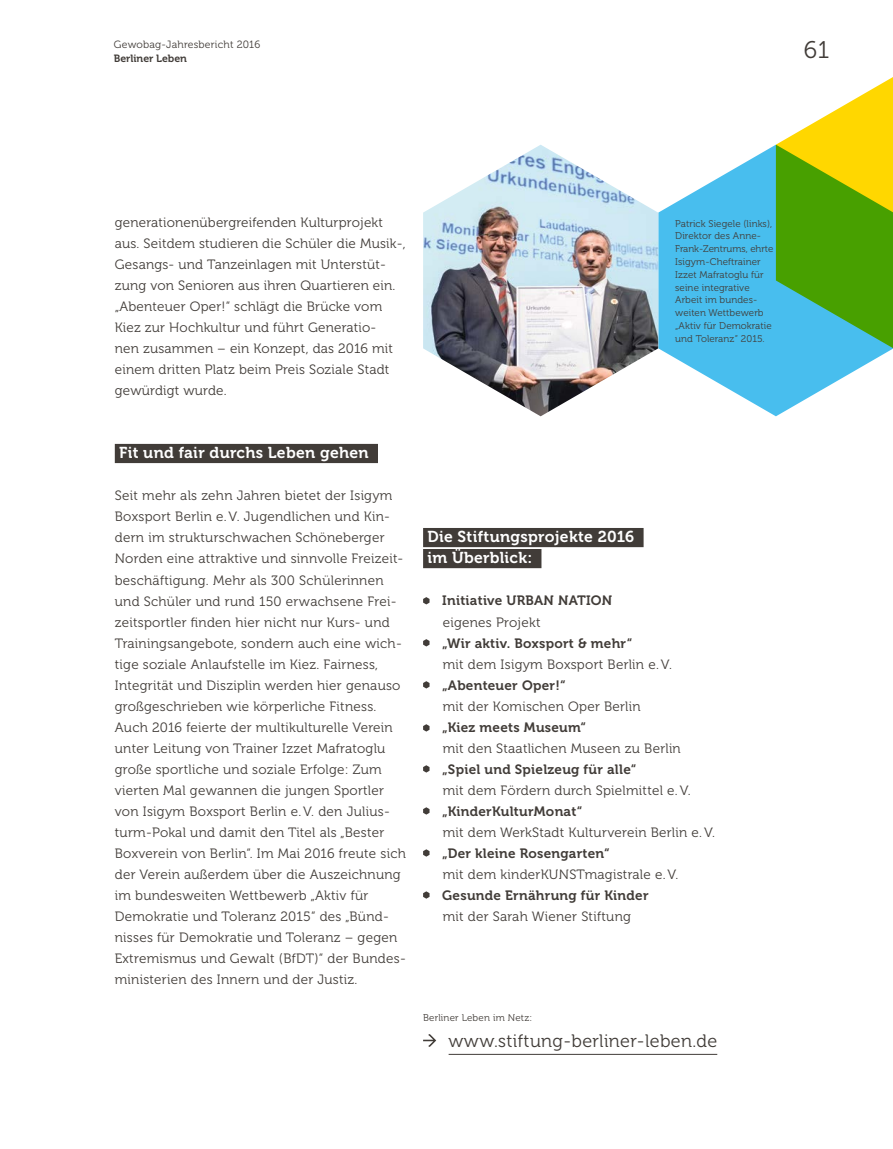
<style>
.page{position:relative;width:893px;height:1149px;background:#fff}
.page>*{position:absolute;margin:0;border:0;box-sizing:border-box;transform-origin:0 0}
.t1{font:24px "Museo 300";color:#413c38}
.t2{font:18px "Museo 300";letter-spacing:.02em;color:#413c38}
.t3{font:15.75px/21px "Museo 700";letter-spacing:.02em;color:#fff}
.t4{font:13.5px/21px "Museo 300";letter-spacing:.02em;color:#413c38}
.t5{font:13.5px "Museo 700";letter-spacing:.02em;color:#413c38}
.t6{font:10.5px "Museo 300";letter-spacing:.02em;color:#413c38}
.t7{font:10.5px "Museo 700";color:#413c38}
.t8{font:9.75px/12.8px "Museo 300";letter-spacing:.01em;color:#413c38}
</style>
<div class="page">
<svg style="left:776px;top:77px;width:117px;height:68px"></svg>
<hr style="left:449px;top:1053px;width:268px;height:1px;background:#413c38">
<svg style="left:423px;top:1034px;width:13px;height:12px"></svg>
<div style="left:115px;top:444px;width:263px;height:19px;background:#413c38"></div>
<svg style="left:658px;top:145px;width:235px;height:271px;fill:#48beee"></svg>
<div style="left:423px;top:528px;width:221px;height:19px;background:#413c38"></div>
<div style="left:423px;top:549px;width:118px;height:19px;background:#413c38"></div>
<svg style="left:423px;top:597px;width:6px;height:7px"></svg>
<svg style="left:423px;top:639px;width:6px;height:7px"></svg>
<svg style="left:423px;top:681px;width:6px;height:7px"></svg>
<svg style="left:423px;top:724px;width:6px;height:7px"></svg>
<svg style="left:423px;top:765px;width:6px;height:7px"></svg>
<svg style="left:423px;top:807px;width:6px;height:7px"></svg>
<svg style="left:423px;top:849px;width:6px;height:7px"></svg>
<svg style="left:423px;top:891px;width:6px;height:7px"></svg>
<img style="left:423px;top:145px;width:235px;height:271px">
<p class="t6" style="left:114px;top:39px;width:148px">Gewobag-Jahresbericht 2016</p>
<p class="t7" style="left:114px;top:52px;width:75px">Berliner Leben</p>
<h1 class="t1" style="left:804px;top:37px;width:27px">61</h1>
<p class="t4" style="left:115px;top:212px;width:292px">generationenü bergreifenden Kulturprojekt aus. Seitdem studieren die Schüler die Musik-, Gesangs- und Tanzeinlagen mit Unterstüt&shy;zung von Senioren aus ihren Quartieren ein. „Abenteuer Oper!“ schlägt die Brücke vom Kiez zur Hochkultur und führt Generatio-<br>nen zusammen – ein Konzept, das 2016 mit einem dritten Platz beim Preis Soziale Stadt gewürdigt wurde.</p>
<p class="t8" style="left:675px;top:217px;width:100px">Patrick Siegele (links),<br>Direktor des Anne-<br>Frank-Zentrums, ehrte<br>Isigym-Cheftrainer<br>Izzet Mafratoglu für seine integrative<br>Arbeit im bundes&shy;weiten Wettbewerb „Aktiv fü r Demokratie und Toleranz“ 2015.</p>
<p class="t3" style="left:119px;top:442px;width:251px">Fit und fair durchs Leben gehen</p>
<p class="t4" style="left:115px;top:485px;width:293px">Seit mehr als zehn Jahren bietet der Isigym Boxsport Berlin e. V. Jugendlichen und Kin&shy;dern im strukturschwachen Schöneberger Norden eine attraktive und sinnvolle Freizeit&shy;beschäftigung. Mehr als 300 Schü lerinnen und Schüler und rund 150 erwachsene Frei&shy;zeitsportler finden hier nicht nur Kurs- und Trainingsangebote, sondern auch eine wich&shy;tige soziale Anlaufstelle im Kiez. Fairness, Integrität und Disziplin werden hier genauso großgeschrieben wie körperliche Fitness.<br>Auch 2016 feierte der multikulturelle Verein unter Leitung von Trainer Izzet Mafratoglu große sportliche und soziale Erfolge: Zum vierten Mal gewannen die jungen Sportler von Isigym Boxsport Berlin e. V. den Julius&shy;turm-Pokal und damit den Titel als „Bester Boxverein von Berlin“. Im Mai 2016 freute sich der Verein außerdem über die Auszeichnung im bundesweiten Wettbewerb „Aktiv fü r Demokratie und Toleranz 2015“ des „Bünd&shy;nisses fü r Demokratie und Toleranz – gegen Extremismus und Gewalt (BfDT)“ der Bundes&shy;ministerien des Innern und der Justiz.</p>
<p class="t3" style="left:427px;top:526px;width:208px">Die Stiftungsprojekte 2016 im Überblick:</p>
<p class="t5" style="left:442px;top:593px;width:172px">Initiative URBAN NATION</p>
<p class="t4" style="left:443px;top:611px;width:99px">eigenes Projekt</p>
<p class="t5" style="left:442px;top:635px;width:192px">„Wir aktiv. Boxsport &amp; mehr“</p>
<p class="t4" style="left:443px;top:653px;width:231px">mit dem Isigym Boxsport Berlin e. V.</p>
<p class="t5" style="left:442px;top:677px;width:125px">„Abenteuer Oper!“</p>
<p class="t4" style="left:443px;top:695px;width:200px">mit der Komischen Oper Berlin</p>
<p class="t5" style="left:442px;top:719px;width:145px">„Kiez meets Museum“</p>
<p class="t4" style="left:443px;top:737px;width:240px">mit den Staatlichen Museen zu Berlin</p>
<p class="t5" style="left:442px;top:761px;width:196px">„Spiel und Spielzeug fü r alle“</p>
<p class="t4" style="left:443px;top:779px;width:250px">mit dem Fördern durch Spielmittel e. V.</p>
<p class="t5" style="left:442px;top:803px;width:141px">„KinderKulturMonat“</p>
<p class="t4" style="left:443px;top:821px;width:274px">mit dem WerkStadt Kulturverein Berlin e. V.</p>
<p class="t5" style="left:442px;top:845px;width:169px">„Der kleine Rosengarten“</p>
<p class="t4" style="left:443px;top:863px;width:237px">mit dem kinderKUNSTmagistrale e. V.</p>
<p class="t5" style="left:442px;top:887px;width:208px">Gesunde Ernährung für Kinder</p>
<p class="t4" style="left:443px;top:905px;width:190px">mit der Sarah Wiener Stiftung</p>
<p class="t8" style="left:423px;top:1011px;width:111px">Berliner Leben im Netz:</p>
<h2 class="t2" style="left:449px;top:1030px;width:270px">www.stiftung-berliner-leben.de</h2>
</div>
